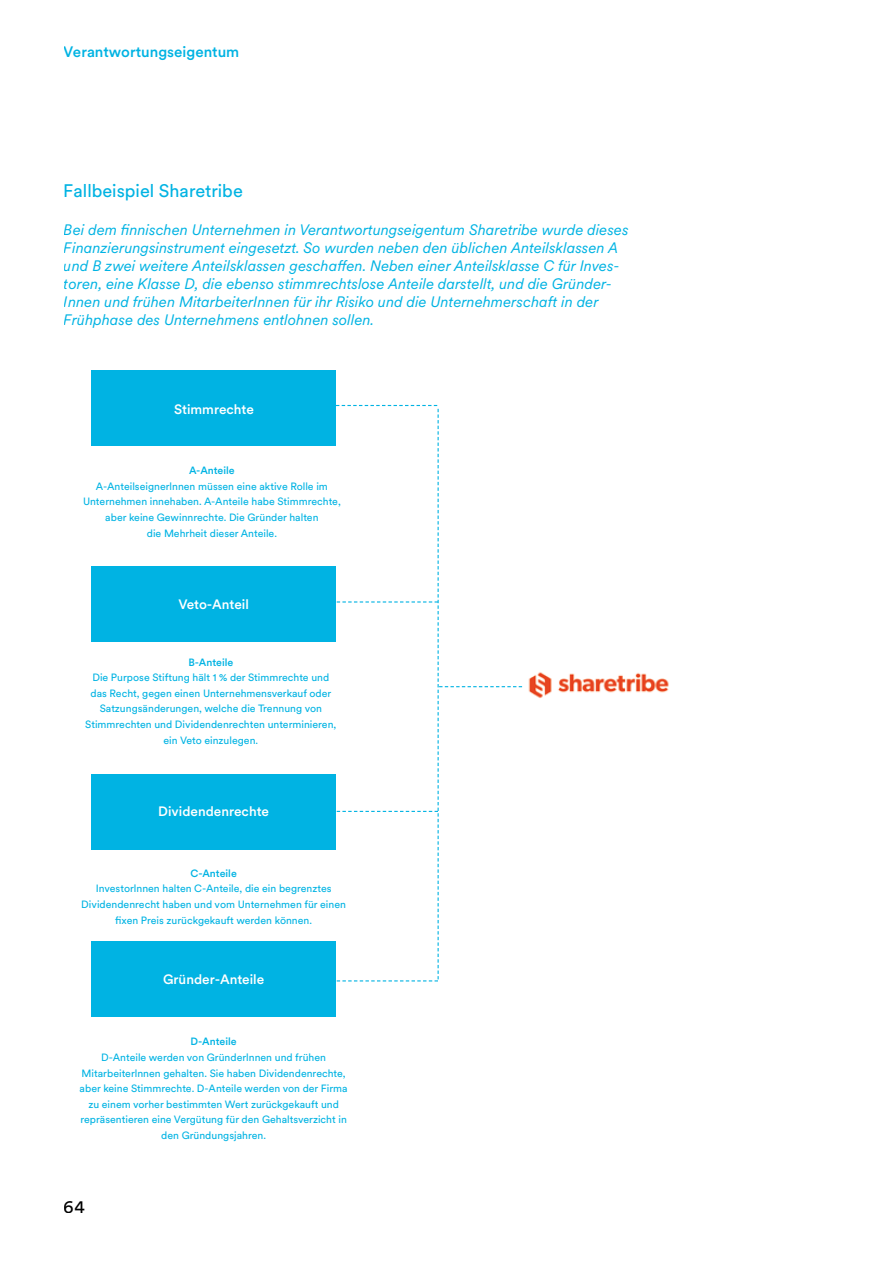
<style>
.page{position:relative;width:893px;height:1263px;background:#fff}
.page>*{position:absolute;margin:0;border:0;box-sizing:border-box;transform-origin:0 0}
.t1{font:18px "Circular XX";color:#00b3e3}
.t2{font:18px "Circular XX";color:#000}
.t3{font:italic 15px/18px "Circular XX";color:#00b3e3}
.t4{font:500 15px "Circular XX";color:#00b3e3}
.t5{font:500 13.5px "Circular XX";color:#fff}
.t6{font:10.5px/15.6px "Circular XX";color:#00b3e3;text-align:center}
.t7{font:500 10.5px "Circular XX";color:#00b3e3}
</style>
<div class="page">
<div style="left:91px;top:371px;width:245px;height:75px;background:#00b3e3"></div>
<div style="left:91px;top:566px;width:245px;height:76px;background:#00b3e3"></div>
<div style="left:91px;top:774px;width:245px;height:75px;background:#00b3e3"></div>
<div style="left:91px;top:941px;width:245px;height:76px;background:#00b3e3"></div>
<svg style="left:336px;top:405px;width:186px;height:576px"></svg>
<img style="left:522px;top:672px;width:147px;height:26px">
<h2 class="t4" style="left:64px;top:41px;width:177px">Verantwortungseigentum</h2>
<h1 class="t1" style="left:64px;top:179px;width:181px">Fallbeispiel Sharetribe</h1>
<p class="t3" style="left:64px;top:220px;width:566px">Bei dem finnischen Unternehmen in Verantwortungseigentum Sharetribe wurde dieses Finanzierungsinstrument eingesetzt. So wurden neben den üblichen Anteilsklassen A und B zwei weitere Anteilsklassen geschaffen. Neben einer Anteilsklasse C für Inves&shy;toren, eine Klasse D, die ebenso stimmrechtslose Anteile darstellt, und die Gründer-Innen und frühen MitarbeiterInnen für ihr Risiko und die Unternehmerschaft in der Frühphase des Unternehmens entlohnen sollen.</p>
<p class="t5" style="left:174px;top:400px;width:81px">Stimmrechte</p>
<p class="t7" style="left:189px;top:463px;width:47px">A-Anteile</p>
<p class="t6" style="left:83px;top:478px;width:259px">A-Anteilseignerlnnen müssen eine aktive Rolle im Unternehmen innehaben. A-Anteile habe Stimmrechte, aber keine Gewinnrechte. Die Gründer halten<br>die Mehrheit dieser Anteile.</p>
<p class="t5" style="left:178px;top:595px;width:72px">Veto-Anteil</p>
<p class="t7" style="left:188px;top:655px;width:46px">B-Anteile</p>
<p class="t6" style="left:85px;top:669px;width:253px">Die Purpose Stiftung hält 1 % der Stimmrechte und das Recht, gegen einen Unternehmensverkauf oder Satzungsänderungen, welche die Trennung von Stimmrechten und Dividendenrechten unterminieren, ein Veto einzulegen.</p>
<p class="t5" style="left:158px;top:802px;width:112px">Dividendenrechte</p>
<p class="t7" style="left:190px;top:866px;width:48px">C-Anteile</p>
<p class="t6" style="left:81px;top:880px;width:266px">Investorlnnen halten C-Anteile, die ein begrenztes<br>Dividendenrecht haben und vom Unternehmen für einen fixen Preis zurückgekauft werden können.</p>
<p class="t5" style="left:163px;top:970px;width:103px">Gründer-Anteile</p>
<p class="t7" style="left:191px;top:1034px;width:48px">D-Anteile</p>
<p class="t6" style="left:80px;top:1049px;width:270px">D-Anteile werden von Gründerlnnen und frühen Mitarbeiterlnnen gehalten. Sie haben Dividendenrechte, aber keine Stimmrechte. D-Anteile werden von der Firma zu einem vorher bestimmten Wert zurückgekauft und repräsentieren eine Vergütung für den Gehaltsverzicht in den Gründungsjahren.</p>
<h1 class="t2" style="left:64px;top:1194px;width:23px">64</h1>
</div>
